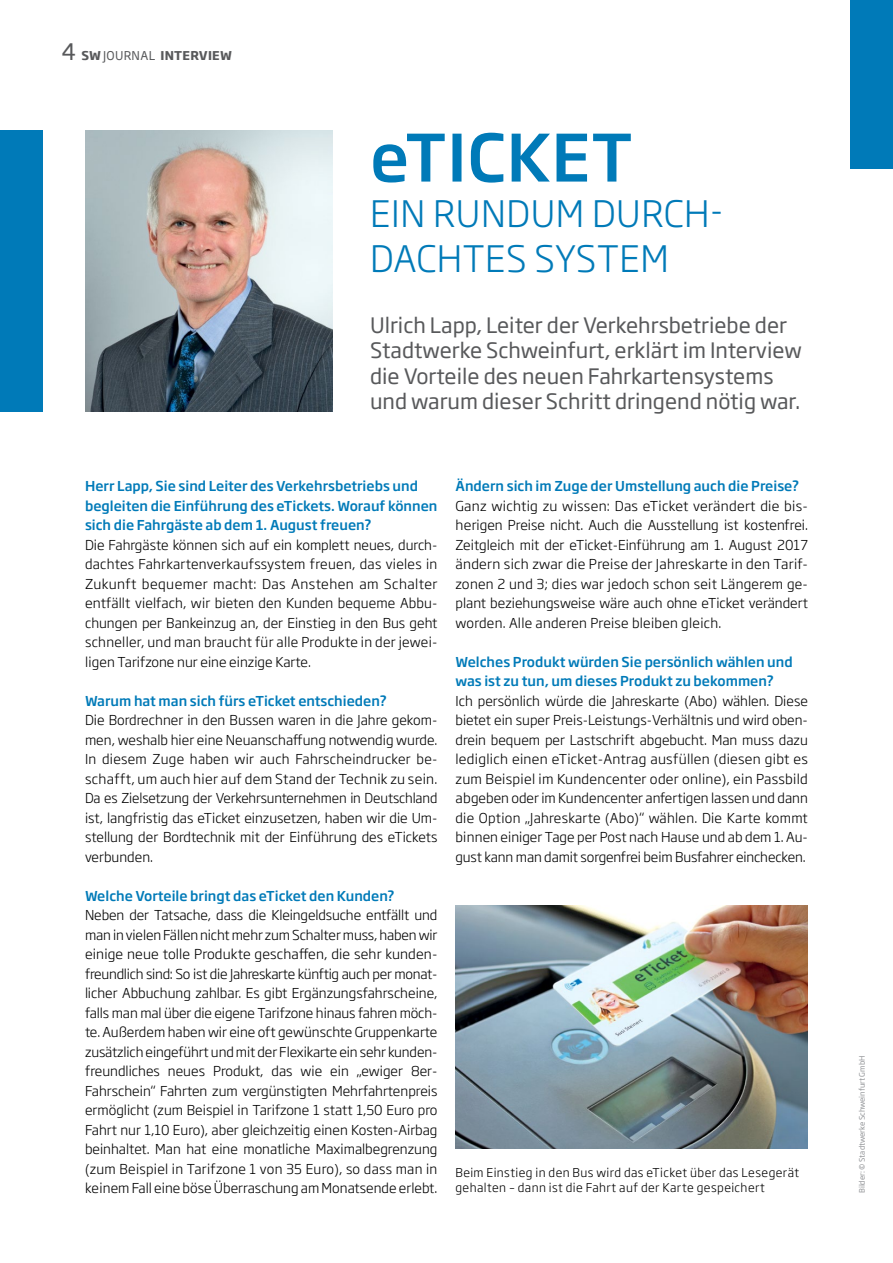
<style>
.page{position:relative;width:893px;height:1263px;background:#fff}
.page>*{position:absolute;margin:0;border:0;box-sizing:border-box;transform-origin:0 0}
.t1{font:500 64.5px "Soho Gothic Pro";letter-spacing:.015em;color:#007ab8}
.t2{font:300 36px "Soho Gothic Pro";letter-spacing:.005em;color:#007ab8}
.t3{font:21px/25.2px "Soho Gothic Pro";color:#58595b}
.t4{font:300 13.5px/19.5px "Soho Gothic Pro";color:#000;text-align:justify}
.t5{font:500 13.5px/19.5px "Soho Gothic Pro";color:#007ab8}
.t6{font:300 12px/15px "Soho Gothic Pro";letter-spacing:.03em;color:#000}
.t7{font:12px "Soho Gothic Pro";letter-spacing:.025em;color:#58595b}
.t8{font:700 12px "Soho Gothic Pro";color:#58595b}
.t9{font:7.5px "Soho Gothic Pro";color:#939598}
.s1{font-size:22.5px}
.s2{font-weight:700}
</style>
<div class="page">
<div style="left:850px;top:0;width:43px;height:168px;background:#007ab8"></div>
<div style="left:0;top:131px;width:43px;height:281px;background:#007ab8"></div>
<img style="left:85px;top:131px;width:247px;height:281px">
<img style="left:455px;top:906px;width:353px;height:242px">
<p class="t7" style="left:62px;top:46px;width:107px"><span class="s1">4</span> <span class="s2">SW</span> Journal <span class="s2">INT</span></p>
<p class="t8" style="left:183px;top:46px;width:51px">ERVIEW</p>
<h1 class="t1" style="left:370px;top:107px;width:250px">eTicket</h1>
<h2 class="t2" style="left:370px;top:185px;width:112px">Ein Rundum</h2>
<h2 class="t2" style="left:592px;top:185px;width:24px">durch</h2>
<h2 class="t2" style="left:710px;top:185px;width:15px">-</h2>
<h2 class="t2" style="left:370px;top:230px;width:23px">dachtes</h2>
<h2 class="t2" style="left:534px;top:230px;width:65px">System</h2>
<h3 class="t3" style="left:370px;top:312px;width:433px">U lrich Lapp, Leiter der Verkehrsbetriebe der Stadtwerke Schweinfurt, erklärt im I nterview die Vorteile des neuen Fahrkartensystems und warum dieser Schritt dringend nötig war.</h3>
<p class="t5" style="left:85px;top:475px;width:354px">Herr Lapp, Sie sind Leiter des Verkehrsbetriebs und begleiten die Einführung des eTickets. Worauf können sich die Fahrgäste ab dem 1. August freuen?</p>
<p class="t4" style="left:85px;top:534px;width:354px">Die Fahrgäste können sich auf ein komplett neues, durch&shy;dachtes Fahrkartenverkaufssystem freuen, das vieles in Zukunft bequemer macht: Das Anstehen am Schalter entfällt vielfach, wir bieten den Kunden bequeme Abbu&shy;chungen per Bankeinzug an, der Einstieg in den Bus geht schneller, und man braucht für alle Produkte in der jewei&shy;ligen Tarifzone nur eine einzige Karte.</p>
<p class="t5" style="left:85px;top:690px;width:303px">Warum hat man sich fürs eTicket entschieden?</p>
<p class="t4" style="left:85px;top:709px;width:354px">Die Bordrechner in den Bussen waren in die Jahre gekom&shy;men, weshalb hier eine Neuanschaffung notwendig wurde.<br>In diesem Zuge haben wir auch Fahrscheindrucker be&shy;schafft, um auch hier auf dem Stand der Technik zu sein.<br>Da es Zielsetzung der Verkehrsunternehmen in Deutschland ist, langfristig das eTicket einzusetzen, haben wir die Um&shy;stellung der Bordtechnik mit der Einführung des eTickets verbunden.</p>
<p class="t5" style="left:85px;top:885px;width:311px">Welche Vorteile bringt das eTicket den Kunden?</p>
<p class="t4" style="left:85px;top:904px;width:354px;text-align:left">Neben der Tatsache, dass die Kleingeldsuche entfällt und man in vielen Fällen nicht mehr zum Schalter muss, haben wir einige neue tolle Produkte geschaffen, die sehr kunden&shy;freundlich sind: So ist die Jahreskarte künftig auch per monat&shy;licher Abbuchung zahlbar. Es gibt Ergänzungsfahrscheine, falls man mal über die eigene Tarifzone hinaus fahren möch&shy;te. Außerdem haben wir eine oft gewünschte Gruppenkarte zusätzlich eingeführt und mit der Flexikarte ein sehr kunden&shy;freundliches neues Produkt, das wie ein „ewiger 8er-Fahrschein“ Fahrten zum vergünstigten Mehrfahrtenpreis ermöglicht (zum Beispiel in Tarifzone 1 statt 1,50 Euro pro Fahrt nur 1,10 Euro), aber gleichzeitig einen Kosten-Airbag beinhaltet. Man hat eine monatliche Maximalbegrenzung (zum Beispiel in Tarifzone 1 von 35 Euro), so dass man in keinem Fall eine böse Überraschung am Monatsende erlebt.</p>
<p class="t5" style="left:455px;top:475px;width:345px">Ändern sich im Zuge der Umstellung auch die Preise?</p>
<p class="t4" style="left:455px;top:495px;width:354px">Ganz wichtig zu wissen: Das eTicket verändert die bis&shy;herigen Preise nicht. Auch die Ausstellung ist kostenfrei.<br>Zeitgleich mit der eTicket-Einführung am 1. August 2017 ändern sich zwar die Preise der Jahreskarte in den Tarif&shy;zonen 2 und 3; dies war jedoch schon seit Längerem ge&shy;plant beziehungsweise wäre auch ohne eTicket verändert worden. Alle anderen Preise bleiben gleich.</p>
<p class="t5" style="left:455px;top:651px;width:339px">Welches Produkt würden Sie persönlich wählen und was ist zu tun, um dieses Produkt zu bekommen?</p>
<p class="t4" style="left:455px;top:690px;width:354px">Ich persönlich würde die Jahreskarte (Abo) wählen. Diese bietet ein super Preis-Leistungs-Verhältnis und wird oben&shy;drein bequem per Lastschrift abgebucht. Man muss dazu lediglich einen eTicket-Antrag ausfüllen (diesen gibt es zum Beispiel im Kundencenter oder online), ein Passbild abgeben oder im Kundencenter anfertigen lassen und dann die Option „Jahreskarte (Abo)“ wählen. Die Karte kommt binnen einiger Tage per Post nach Hause und ab dem 1. Au&shy;gust kann man damit sorgenfrei beim Busfahrer einchecken.</p>
<p class="t6" style="left:455px;top:1164px;width:345px">Beim Einstieg in den Bus wird das eTicket über das Lesegerät gehalten – dann ist die Fahrt auf der Karte gespeichert</p>
<p class="t9" style="left:856px;top:1193px;width:139px;rotate:-90deg">Bilder: © Stadtwerke Schweinfurt GmbH</p>
</div>
